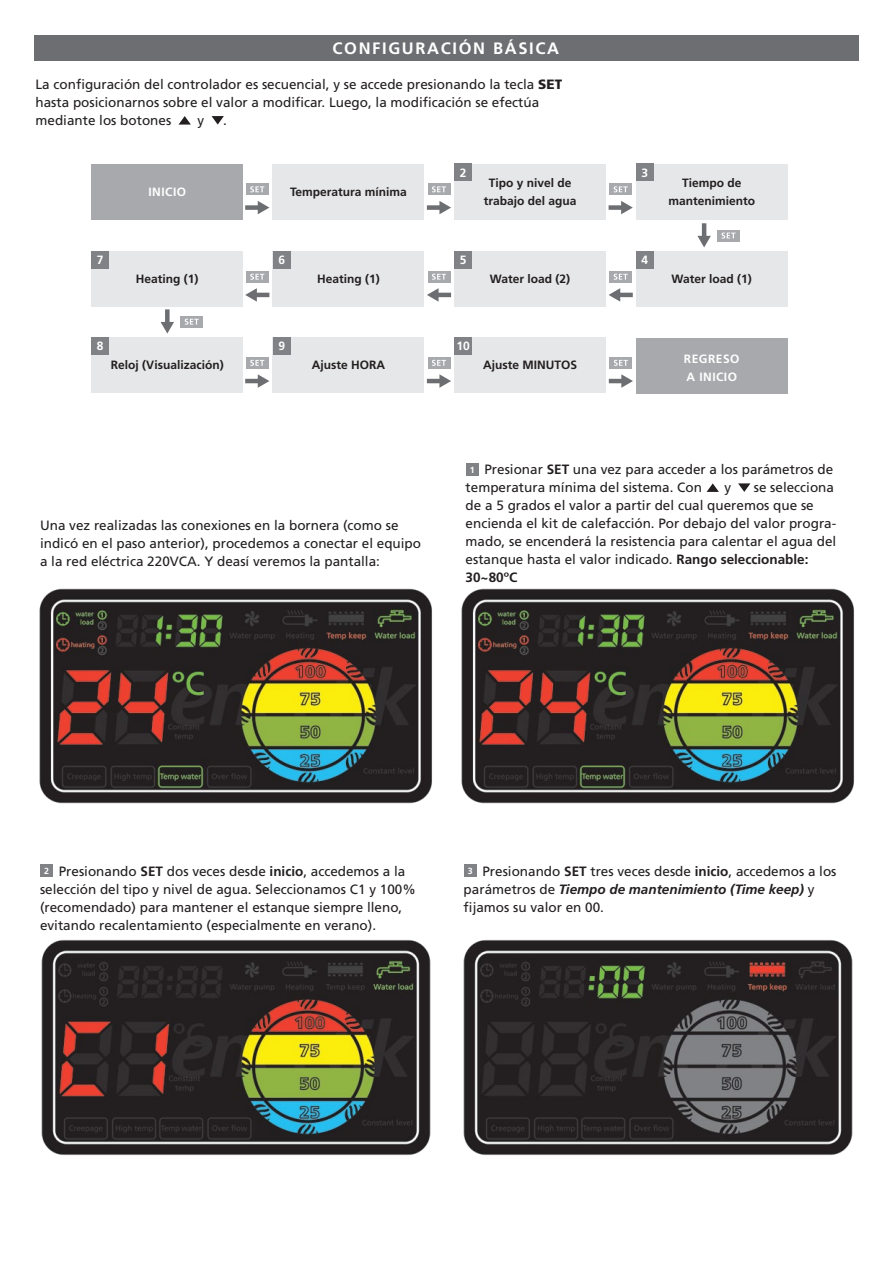
<style>
.page{position:relative;width:893px;height:1263px;background:#fff}
.page>*{position:absolute;margin:0;border:0;box-sizing:border-box;transform-origin:0 0}
.t1{font:700 16.5px "Frutiger LT Std";letter-spacing:.1em;color:#fff}
.t2{font:13.5px/18px "Frutiger LT Std";color:#231f20}
.t3{font:700 12px/18px "Frutiger LT Std";color:#231f20;text-align:center}
.t4{font:700 12px/18px "Frutiger LT Std";letter-spacing:.04em;color:#fff}
.t5{font:700 8.85px "Frutiger LT Std";color:#fff}
.s1{font-weight:900}
.s2{font-weight:700}
.s3{font-weight:700;font-style:italic}
</style>
<div class="page">
<div style="left:34px;top:35px;width:825px;height:26px;background:#6d6e71"></div>
<svg style="left:179px;top:116px;width:12px;height:9px"></svg>
<svg style="left:212px;top:116px;width:12px;height:9px"></svg>
<div style="left:91px;top:164px;width:152px;height:56px;background:#a7a9ac"></div>
<div style="left:272px;top:164px;width:152px;height:56px;background:#e6e7e8"></div>
<div style="left:245px;top:205px;width:15px;height:5px;background:#6d6e71"></div>
<svg style="left:258px;top:201px;width:11px;height:13px"></svg>
<div style="left:246px;top:184px;width:23px;height:11px;background:#a7a9ac"></div>
<svg style="left:250px;top:186px;width:14px;height:6px"></svg>
<div style="left:454px;top:164px;width:152px;height:56px;background:#e6e7e8"></div>
<div style="left:427px;top:205px;width:14px;height:5px;background:#6d6e71"></div>
<svg style="left:439px;top:201px;width:12px;height:13px"></svg>
<hr style="left:702px;top:223px;width:4px;height:15px;background:#6d6e71">
<svg style="left:697px;top:236px;width:14px;height:11px"></svg>
<div style="left:428px;top:184px;width:22px;height:11px;background:#a7a9ac"></div>
<svg style="left:432px;top:186px;width:14px;height:6px"></svg>
<div style="left:636px;top:164px;width:152px;height:56px;background:#e6e7e8"></div>
<div style="left:609px;top:205px;width:14px;height:5px;background:#6d6e71"></div>
<svg style="left:621px;top:201px;width:12px;height:13px"></svg>
<div style="left:636px;top:251px;width:152px;height:56px;background:#e6e7e8"></div>
<div style="left:636px;top:338px;width:152px;height:56px;background:#a7a9ac"></div>
<div style="left:609px;top:184px;width:23px;height:11px;background:#a7a9ac"></div>
<svg style="left:614px;top:186px;width:14px;height:6px"></svg>
<div style="left:91px;top:251px;width:152px;height:56px;background:#e6e7e8"></div>
<div style="left:272px;top:251px;width:152px;height:56px;background:#e6e7e8"></div>
<hr style="left:255px;top:293px;width:14px;height:4px;background:#6d6e71">
<svg style="left:245px;top:288px;width:12px;height:14px"></svg>
<div style="left:246px;top:271px;width:23px;height:11px;background:#a7a9ac"></div>
<svg style="left:250px;top:274px;width:14px;height:6px"></svg>
<div style="left:454px;top:251px;width:152px;height:56px;background:#e6e7e8"></div>
<hr style="left:437px;top:293px;width:14px;height:4px;background:#6d6e71">
<svg style="left:427px;top:288px;width:12px;height:14px"></svg>
<div style="left:428px;top:271px;width:22px;height:11px;background:#a7a9ac"></div>
<svg style="left:432px;top:274px;width:14px;height:6px"></svg>
<hr style="left:618px;top:293px;width:15px;height:4px;background:#6d6e71">
<svg style="left:609px;top:288px;width:11px;height:14px"></svg>
<div style="left:609px;top:271px;width:23px;height:11px;background:#a7a9ac"></div>
<svg style="left:614px;top:274px;width:14px;height:6px"></svg>
<div style="left:717px;top:230px;width:23px;height:11px;background:#a7a9ac"></div>
<svg style="left:721px;top:232px;width:15px;height:7px"></svg>
<div style="left:454px;top:164px;width:17px;height:17px;background:#808285"></div>
<div style="left:636px;top:164px;width:17px;height:17px;background:#808285"></div>
<div style="left:636px;top:251px;width:17px;height:17px;background:#808285"></div>
<div style="left:454px;top:251px;width:18px;height:17px;background:#808285"></div>
<div style="left:273px;top:251px;width:17px;height:17px;background:#808285"></div>
<div style="left:91px;top:251px;width:18px;height:17px;background:#808285"></div>
<div style="left:165px;top:309px;width:5px;height:15px;background:#6d6e71"></div>
<svg style="left:161px;top:322px;width:13px;height:12px"></svg>
<div style="left:91px;top:337px;width:152px;height:56px;background:#e6e7e8"></div>
<div style="left:272px;top:337px;width:152px;height:56px;background:#e6e7e8"></div>
<hr style="left:245px;top:379px;width:15px;height:4px;background:#6d6e71">
<svg style="left:258px;top:374px;width:11px;height:14px"></svg>
<div style="left:246px;top:357px;width:23px;height:12px;background:#a7a9ac"></div>
<svg style="left:250px;top:360px;width:14px;height:6px"></svg>
<div style="left:454px;top:337px;width:152px;height:56px;background:#e6e7e8"></div>
<hr style="left:427px;top:379px;width:14px;height:4px;background:#6d6e71">
<svg style="left:439px;top:374px;width:12px;height:14px"></svg>
<div style="left:428px;top:357px;width:22px;height:12px;background:#a7a9ac"></div>
<svg style="left:432px;top:360px;width:14px;height:6px"></svg>
<hr style="left:609px;top:379px;width:14px;height:4px;background:#6d6e71">
<svg style="left:621px;top:374px;width:12px;height:14px"></svg>
<div style="left:610px;top:357px;width:22px;height:12px;background:#a7a9ac"></div>
<svg style="left:614px;top:360px;width:14px;height:6px"></svg>
<div style="left:180px;top:316px;width:23px;height:11px;background:#a7a9ac"></div>
<svg style="left:185px;top:319px;width:14px;height:6px"></svg>
<div style="left:454px;top:337px;width:18px;height:17px;background:#808285"></div>
<div style="left:273px;top:337px;width:17px;height:17px;background:#808285"></div>
<div style="left:91px;top:337px;width:18px;height:17px;background:#808285"></div>
<svg style="left:707px;top:483px;width:12px;height:9px"></svg>
<svg style="left:738px;top:483px;width:12px;height:9px"></svg>
<div style="left:466px;top:463px;width:12px;height:13px;background:#808285"></div>
<div style="left:40px;top:864px;width:13px;height:13px;background:#808285"></div>
<div style="left:464px;top:864px;width:12px;height:13px;background:#808285"></div>
<img style="left:39px;top:588px;width:393px;height:216px">
<img style="left:461px;top:588px;width:393px;height:216px">
<img style="left:41px;top:940px;width:390px;height:215px">
<img style="left:463px;top:940px;width:390px;height:215px">
<p class="t1" style="left:332px;top:39px;width:228px">CONFIGURACIÓN BÁSICA</p>
<p class="t2" style="left:36px;top:75px;width:528px">La configuración del controlador es secuencial, y se accede presionando la tecla <span class="s1">SET </span>hasta posicionarnos sobre el valor a modificar. Luego, la modificación se efectúa mediante los botones</p>
<p class="t2" style="left:198px;top:111px;width:8px">y</p>
<p class="t2" style="left:223px;top:111px;width:5px">.</p>
<p class="t4" style="left:460px;top:163px;width:8px">2</p>
<p class="t4" style="left:641px;top:163px;width:8px">3</p>
<p class="t4" style="left:148px;top:182px;width:39px">INICIO</p>
<p class="t3" style="left:290px;top:182px;width:118px">Temperatura mínima</p>
<p class="t3" style="left:484px;top:173px;width:94px">Tipo y nivel de trabajo del agua</p>
<p class="t3" style="left:668px;top:173px;width:88px">Tiempo de mantenimiento</p>
<p class="t4" style="left:97px;top:251px;width:8px">7</p>
<p class="t4" style="left:278px;top:251px;width:8px">6</p>
<p class="t4" style="left:460px;top:251px;width:8px">5</p>
<p class="t4" style="left:641px;top:251px;width:8px">4</p>
<p class="t3" style="left:136px;top:270px;width:64px">Heating (1)</p>
<p class="t3" style="left:317px;top:270px;width:64px">Heating (1)</p>
<p class="t3" style="left:490px;top:270px;width:82px">Water load (2)</p>
<p class="t4" style="left:97px;top:337px;width:8px">8</p>
<p class="t4" style="left:278px;top:337px;width:8px">9</p>
<p class="t4" style="left:457px;top:337px;width:15px">10</p>
<p class="t3" style="left:111px;top:356px;width:114px">Reloj (Visualización)</p>
<p class="t3" style="left:312px;top:356px;width:75px">Ajuste HORA</p>
<p class="t3" style="left:483px;top:356px;width:96px">Ajuste MINUTOS</p>
<p class="t3" style="left:672px;top:270px;width:82px">Water load (1)</p>
<p class="t4" style="left:684px;top:350px;width:57px">REGRESO<br>A INICIO</p>
<p class="t2" style="left:40px;top:516px;width:383px">Una vez realizadas las conexiones en la bornera (como se indicó en el paso anterior), procedemos a conectar el equipo a la red eléctrica 220VCA. Y deasí veremos la pantalla:</p>
<p class="t2" style="left:466px;top:460px;width:369px;text-indent:19px">Presionar <span class="s2">SET</span> una vez para acceder a los parámetros de temperatura mínima del sistema. Con</p>
<p class="t5" style="left:470px;top:465px;width:6px">1</p>
<p class="t2" style="left:466px;top:478px;width:372px;text-indent:288px">se selecciona de a 5 grados el valor a partir del cual queremos que se encienda el kit de calefacción. Por debajo del valor progra&shy;mado, se encenderá la resistencia para calentar el agua del estanque hasta el valor indicado. <span class="s2">Rango seleccionable:<br>30~80ºC</span></p>
<p class="t2" style="left:724px;top:478px;width:8px">y</p>
<p class="t2" style="left:40px;top:862px;width:377px;text-indent:19px">Presionando <span class="s2">SET</span> dos veces desde <span class="s2">inicio</span>, accedemos a la selección del tipo y nivel de agua. Seleccionamos C1 y 100% (recomendado) para mantener el estanque siempre lleno, evitando recalentamiento (especialmente en verano).</p>
<p class="t5" style="left:44px;top:865px;width:6px">2</p>
<p class="t2" style="left:464px;top:862px;width:374px;text-indent:19px">Presionando <span class="s2">SET</span> tres veces desde <span class="s2">inicio</span>, accedemos a los parámetros de <span class="s3">Tiempo de mantenimiento (Time keep)</span> y fijamos su valor en 00.</p>
<p class="t5" style="left:468px;top:865px;width:6px">3</p>
</div>
